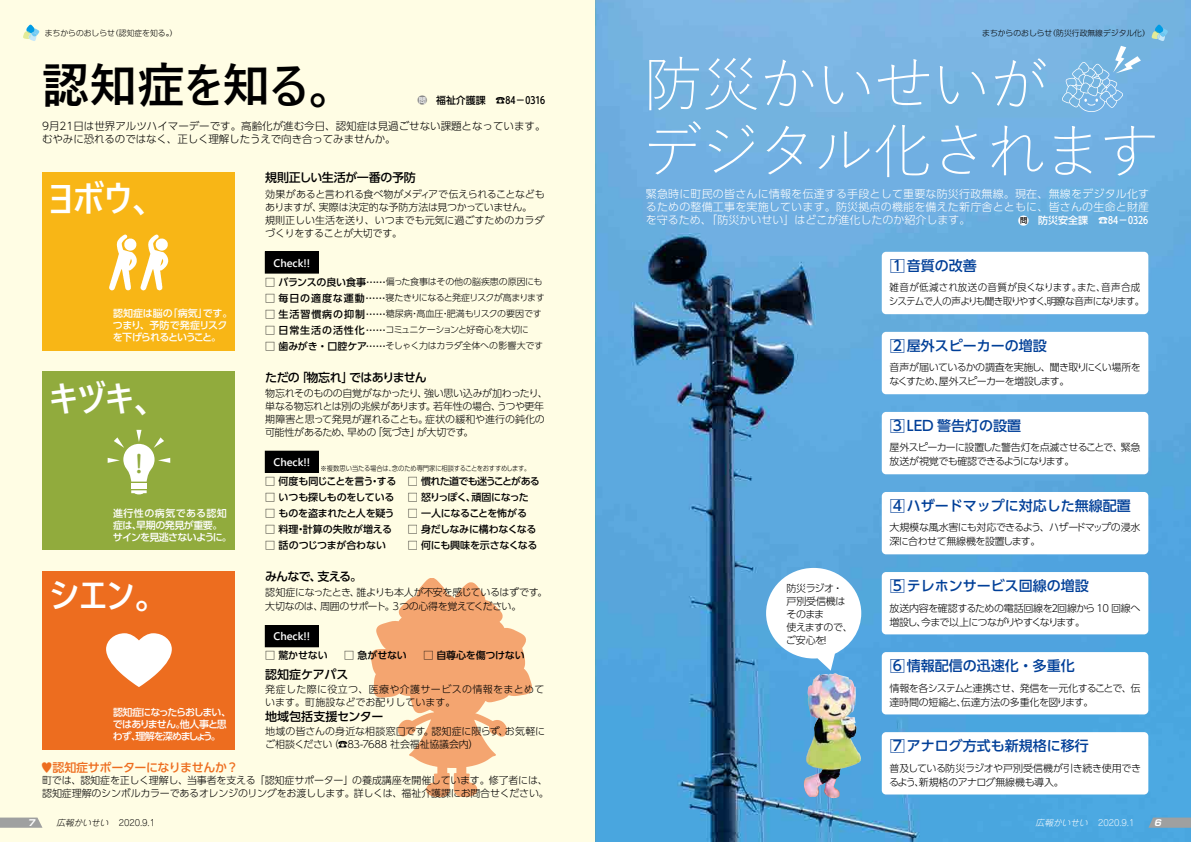
<style>
.page{position:relative;width:1191px;height:842px;background:#fff}
.page>*{position:absolute;margin:0;border:0;box-sizing:border-box;transform-origin:0 0}
.t1{font:300 60px/67px "Yu Gothic";letter-spacing:-.045em;color:#fff}
.t2{font:600 48px "Yu Gothic UI";color:#000}
.t3{font:600 36px "Yu Gothic UI";color:#fff}
.t4{font:500 24px "Maru Fo Pro";color:#91ab3d}
.t5{font:500 14px "UD Shin Go Pr 6 N";color:#003f98}
.t6{font:500 12px "UD Shin Go Pr 6 N";letter-spacing:-.03em;color:#000}
.t7{font:500 12px "UD Shin Go Pr 6 N";letter-spacing:-.03em;color:#ed6d1f}
.t8{font:500 12px "UD Shin Go Pr 6 N";letter-spacing:-.06em;color:#000}
.t9{font:500 12px "UD Shin Go Pr 6 N";color:#000}
.t10{font:500 12px "UD Shin Go Pr 6 N";letter-spacing:-.01em;color:#000}
.t11{font:300 11px/13px "UD Shin Go Pr 6 N";color:#fff;text-align:justify}
.t12{font:600 11px "Yu Gothic UI";color:#fff}
.t13{font:300 10.5px/13px "UD Shin Go Pr 6 N";color:#000}
.t14{font:300 10px/13px "UD Shin Go Pr 6 N";letter-spacing:-.025em;color:#000}
.t15{font:500 10px "UD Shin Go Pr 6 N";letter-spacing:-.025em;color:#000}
.t16{font:300 10px/14px "UD Shin Go Pr 6 N";letter-spacing:-.055em;color:#000}
.t17{font:300 10px/14px "UD Shin Go Pr 6 N";letter-spacing:-.05em;color:#000}
.t18{font:300 10px/13px "UD Shin Go Pr 6 N";letter-spacing:-.045em;color:#000}
.t19{font:300 10px/14px "UD Shin Go Pr 6 N";letter-spacing:-.025em;color:#000;scale:.96 1}
.t20{font:500 10px/12px "UD Shin Go Pr 6 N";letter-spacing:-.06em;color:#fff}
.t21{font:300 10px/14px "UD Shin Go Pr 6 N";letter-spacing:-.065em;color:#000}
.t22{font:300 10px/13px "UD Shin Go Pr 6 N";letter-spacing:.035em;color:#000}
.t23{font:500 10px/12px "UD Shin Go Pr 6 N";letter-spacing:-.095em;color:#fff}
.t24{font:500 10px/12px "UD Shin Go Pr 6 N";letter-spacing:-.04em;color:#fff}
.t25{font:500 10px "UD Shin Go Pr 6 N";letter-spacing:-.06em;color:#000}
.t26{font:500 10px "UD Shin Go Pr 6 N";letter-spacing:-.07em;color:#000}
.t27{font:500 10px "UD Shin Go Pr 6 N";color:#000}
.t28{font:500 10px "UD Shin Go Pr 6 N";letter-spacing:-.08em;color:#000}
.t29{font:500 9.9px "UD Shin Go Pr 6 N";color:#000}
.t30{font:300 9px "UD Shin Go Pr 6 N";letter-spacing:-.01em;color:#000}
.t31{font:300 9px "UD Shin Go Pr 6 N";letter-spacing:-.035em;color:#000}
.t32{font:300 9px "UD Shin Go Pr 6 N";letter-spacing:-.065em;color:#000}
.t33{font:300 8.6px "Jun 101 Pro";color:#000}
.t34{font:300 8.6px "Jun 101 Pro";color:#fff}
.t35{font:italic 700 8.6px "Shin Go Pr 6 N";color:#fff}
.t36{font:300 7.8px "Shin M Go Pr 6 N";color:#000}
.t37{font:300 7px "UD Shin Go Pr 6 N";letter-spacing:-.03em;color:#000;scale:.9 1}
.s1{font-size:10.4px;color:#898989}
.s2{font-size:7.2px;color:#fff}
.s3{font-weight:500;font-size:10px}
.s4{font-size:11.6px}
.s5{font-size:7.3px;color:#000}
.s6{font-size:16px}
.s7{font-style:italic}
</style>
<div class="page">
<div style="left:0;top:0;width:595px;height:842px;background:#fffde4"></div>
<img style="left:372px;top:578px;width:159px;height:219px">
<img style="left:595px;top:0;width:596px;height:842px">
<svg style="left:1148px;top:817px;width:43px;height:11px"></svg>
<svg style="left:0;top:817px;width:42px;height:11px"></svg>
<svg style="left:1151px;top:25px;width:16px;height:16px"></svg>
<svg style="left:23px;top:25px;width:16px;height:16px"></svg>
<div style="left:43px;top:172px;width:192px;height:179px;background:#f8b616"></div>
<div style="left:43px;top:571px;width:192px;height:178px;background:#ed6d1f"></div>
<div style="left:43px;top:371px;width:192px;height:179px;background:#91ab3d"></div>
<div style="left:265px;top:252px;width:53px;height:21px;background:#000"></div>
<div style="left:265px;top:625px;width:53px;height:22px;background:#000"></div>
<div style="left:265px;top:451px;width:53px;height:21px;background:#000"></div>
<div style="left:265px;top:451px;width:54px;height:22px;border:1px solid #000"></div>
<svg style="left:106px;top:633px;width:66px;height:54px"></svg>
<div style="left:131px;top:483px;width:16px;height:5px;background:#fff"></div>
<svg style="left:131px;top:490px;width:16px;height:4px"></svg>
<div style="left:123px;top:444px;width:31px;height:31px;background:#fff;border-radius:50%"></div>
<svg style="left:127px;top:470px;width:24px;height:12px"></svg>
<svg style="left:136px;top:430px;width:5px;height:12px"></svg>
<svg style="left:158px;top:458px;width:12px;height:5px"></svg>
<svg style="left:154px;top:437px;width:10px;height:11px"></svg>
<svg style="left:108px;top:458px;width:12px;height:5px"></svg>
<svg style="left:114px;top:437px;width:10px;height:11px"></svg>
<img style="left:109px;top:234px;width:60px;height:57px">
<div style="left:881px;top:252px;width:267px;height:62px;background:#fff;border-radius:4px"></div>
<div style="left:881px;top:732px;width:267px;height:62px;background:#fff;border-radius:4px"></div>
<div style="left:881px;top:652px;width:267px;height:62px;background:#fff;border-radius:4px"></div>
<div style="left:881px;top:572px;width:267px;height:62px;background:#fff;border-radius:4px"></div>
<div style="left:881px;top:492px;width:267px;height:62px;background:#fff;border-radius:4px"></div>
<div style="left:881px;top:412px;width:267px;height:62px;background:#fff;border-radius:4px"></div>
<div style="left:881px;top:332px;width:267px;height:62px;background:#fff;border-radius:4px"></div>
<svg style="left:766px;top:568px;width:95px;height:103px"></svg>
<svg style="left:1113px;top:46px;width:27px;height:27px"></svg>
<img style="left:1062px;top:63px;width:60px;height:48px">
<img style="left:804px;top:673px;width:31px;height:124px">
<p class="t36" style="left:45px;top:26px;width:134px">まちからのおしらせ（認知症を知る。）</p>
<p class="t36" style="left:982px;top:26px;width:169px">まちからのおしらせ（防災行政無線デジタル化）</p>
<h2 class="t2" style="left:41px;top:58px;width:300px">認知症を知る。</h2>
<p class="t13" style="left:42px;top:119px;width:505px">9月21日は世界アルツハイマーデーです。高齢化が進む今日、認知症は見過ごせない課題となっています。むやみに恐れるのではなく、正しく理解したうえで向き合ってみませんか。</p>
<p class="t29" style="left:417px;top:92px;width:129px"><span class="s1">●</span><span class="s2">問</span> 福祉介護課　☎84－0316</p>
<h3 class="t3" style="left:48px;top:179px;width:109px">ヨボウ、</h3>
<p class="t24" style="left:113px;top:307px;width:121px">認知症は脳の「病気」です。つまり、予防で発症リスクを下げられるということ。</p>
<h3 class="t3" style="left:50px;top:378px;width:109px">キヅキ、</h3>
<h3 class="t4" style="left:136px;top:445px;width:9px">!</h3>
<p class="t20" style="left:113px;top:507px;width:120px">進行性の病気である認知症は、早期の発見が重要。サインを見逃さないように。</p>
<h3 class="t3" style="left:50px;top:574px;width:110px">シエン。</h3>
<p class="t23" style="left:113px;top:706px;width:120px">認知症になったらおしまい、ではありません。他人事と思わず、理解を深めましょう。</p>
<p class="t6" style="left:265px;top:168px;width:152px">規則正しい生活が一番の予防</p>
<p class="t14" style="left:265px;top:187px;width:281px">効果があると言われる食べ物がメディアで伝えられることなどもありますが、実際は決定的な予防方法は見つかっていません。<br>規則正しい生活を送り、いつまでも元気に過ごすためのカラダづくりをすることが大切です。</p>
<p class="t30" style="left:265px;top:275px;width:279px"><span class="s3">□ バランスの良い食事……</span>偏った食事はその他の脳疾患の原因にも</p>
<p class="t32" style="left:265px;top:291px;width:281px"><span class="s3">□ 毎日の適度な運動……</span>寝たきりになると発症リスクが高まります</p>
<p class="t30" style="left:265px;top:307px;width:278px"><span class="s3">□ 生活習慣病の抑制……</span>糖尿病・高血圧・肥満もリスクの要因です</p>
<p class="t31" style="left:265px;top:323px;width:265px"><span class="s3">□ 日常生活の活性化……</span>コミュニケーションと好奇心を大切に</p>
<p class="t31" style="left:265px;top:339px;width:279px"><span class="s3">□ 歯みがき・口腔ケア……</span>そしゃく力はカラダ全体への影響大です</p>
<p class="t12" style="left:273px;top:256px;width:38px">Check!!</p>
<p class="t8" style="left:265px;top:367px;width:163px">ただの「物忘れ」ではありません</p>
<p class="t14" style="left:265px;top:386px;width:284px">物忘れそのものの自覚がなかったり、強い思い込みが加わったり、単なる物忘れとは別の兆候があります。若年性の場合、うつや更年期障害と思って発見が遅れることも。症状の緩和や進行の鈍化の可能性があるため、早めの「気づき」が大切です。</p>
<p class="t37" style="left:273px;top:463px;width:287px"><sup>Check!!</sup> ※複数思い当たる場合は、念のため専門家に相談することをおすすめします。</p>
<p class="t25" style="left:265px;top:473px;width:133px">□ 何度も同じことを言う・する</p>
<p class="t15" style="left:265px;top:489px;width:131px">□ いつも探しものをしている</p>
<p class="t15" style="left:265px;top:505px;width:131px">□ ものを盗まれたと人を疑う</p>
<p class="t27" style="left:265px;top:521px;width:128px">□ 料理・計算の失敗が増える</p>
<p class="t15" style="left:265px;top:537px;width:122px">□ 話のつじつまが合わない</p>
<p class="t26" style="left:408px;top:473px;width:134px">□ 慣れた道でも迷うことがある</p>
<p class="t28" style="left:408px;top:489px;width:123px">□ 怒りっぽく、頑固になった</p>
<p class="t15" style="left:408px;top:505px;width:121px">□ 一人になることを怖がる</p>
<p class="t15" style="left:408px;top:521px;width:130px">□ 身だしなみに構わなくなる</p>
<p class="t15" style="left:408px;top:537px;width:131px">□ 何にも興味を示さなくなる</p>
<p class="t6" style="left:265px;top:567px;width:98px">みんなで、支える。</p>
<p class="t18" style="left:265px;top:585px;width:283px;line-height:14px">認知症になったとき、誰よりも本人が不安を感じているはずです。大切なのは、周囲のサポート。３つの心得を覚えてください。</p>
<p class="t15" style="left:265px;top:647px;width:261px">□ 驚かせない　 □ 急がせない　 □ 自尊心を傷つけない</p>
<p class="t10" style="left:265px;top:665px;width:85px">認知症ケアパス</p>
<p class="t22" style="left:265px;top:683px;width:281px">発症した際に役立つ、医療や介護サービスの情報をまとめています。町施設などでお配りしています。</p>
<p class="t9" style="left:265px;top:707px;width:120px">地域包括支援センター</p>
<p class="t14" style="left:265px;top:725px;width:281px">地域の皆さんの身近な相談窓口です。認知症に限らず、お気軽にご相談ください（☎83-7688 社会福祉協議会内）</p>
<p class="t12" style="left:273px;top:630px;width:38px">Check!!</p>
<p class="t7" style="left:41px;top:757px;width:199px">♥認知症サポーターになりませんか？</p>
<p class="t14" style="left:42px;top:773px;width:508px">町では、認知症を正しく理解し、当事者を支える「認知症サポーター」の養成講座を開催しています。修了者には、認知症理解のシンボルカラーであるオレンジのリングをお渡しします。詳しくは、福祉介護課にお問合せください。</p>
<h1 class="t1" style="left:642px;top:43px;width:519px">防災かいせいが<br>デジタル化されます</h1>
<p class="t20" style="left:1018px;top:214px;width:132px"><span class="s4">●</span><span class="s5">問</span> 防災安全課　☎84－0326</p>
<h3 class="t5" style="left:889px;top:254px;width:89px"><span class="s6">□</span>1 音質の改善</h3>
<p class="t19" style="left:889px;top:280px;width:267px">雑音が低減され放送の音質が良くなります。また、音声合成システムで人の声よりも聞き取りやすく、明瞭な音声になります。</p>
<p class="t11" style="left:646px;top:186px;width:505px">緊急時に町民の皆さんに情報を伝達する手段として重要な防災行政無線。現在、無線をデジタル化するための整備工事を実施しています。防災拠点の機能を備えた新庁舎とともに、皆さんの生命と財産を守るため、｢防災かいせい」はどこが進化したのか紹介します。</p>
<h3 class="t5" style="left:889px;top:334px;width:159px"><span class="s6">□</span>2 屋外スピーカーの増設</h3>
<p class="t16" style="left:889px;top:360px;width:253px">音声が届いているかの調査を実施し、聞き取りにくい場所をなくすため、屋外スピーカーを増設します。</p>
<h3 class="t5" style="left:889px;top:414px;width:133px"><span class="s6">□</span>3 LED 警告灯の設置</h3>
<p class="t21" style="left:889px;top:440px;width:253px">屋外スピーカーに設置した警告灯を点滅させることで、緊急放送が視覚でも確認できるようになります。</p>
<p class="t18" style="left:786px;top:581px;width:68px">防災ラジオ・戸別受信機はそのまま<br>使えますので、ご安心を！</p>
<h3 class="t5" style="left:889px;top:494px;width:243px"><span class="s6">□</span>4 ハザードマップに対応した無線配置</h3>
<p class="t17" style="left:889px;top:520px;width:253px">大規模な風水害にも対応できるよう、ハザードマップの浸水深に合わせて無線機を設置します。</p>
<h3 class="t5" style="left:889px;top:574px;width:201px"><span class="s6">□</span>5 テレホンサービス回線の増設</h3>
<p class="t16" style="left:889px;top:600px;width:253px">放送内容を確認するための電話回線を２回線から 10 回線へ増設し、今まで以上につながりやすくなります。</p>
<h3 class="t5" style="left:889px;top:654px;width:187px"><span class="s6">□</span>6 情報配信の迅速化・多重化</h3>
<p class="t17" style="left:889px;top:680px;width:253px">情報を各システムと連携させ、発信を一元化することで、伝達時間の短縮と、伝達方法の多重化を図ります。</p>
<h3 class="t5" style="left:889px;top:734px;width:201px"><span class="s6">□</span>7 アナログ方式も新規格に移行</h3>
<p class="t14" style="left:889px;top:760px;width:253px;line-height:14px">普及している防災ラジオや戸別受信機が引き続き使用できるよう、新規格のアナログ無線機も導入。</p>
<p class="t33" style="left:56px;top:816px;width:100px"><span class="s7">広報かいせい</span> 2020.9.1</p>
<p class="t34" style="left:1035px;top:816px;width:100px"><span class="s7">広報かいせい</span> 2020.9.1</p>
<p class="t35" style="left:28px;top:816px;width:11px">7</p>
<p class="t35" style="left:1154px;top:816px;width:11px">6</p>
</div>
